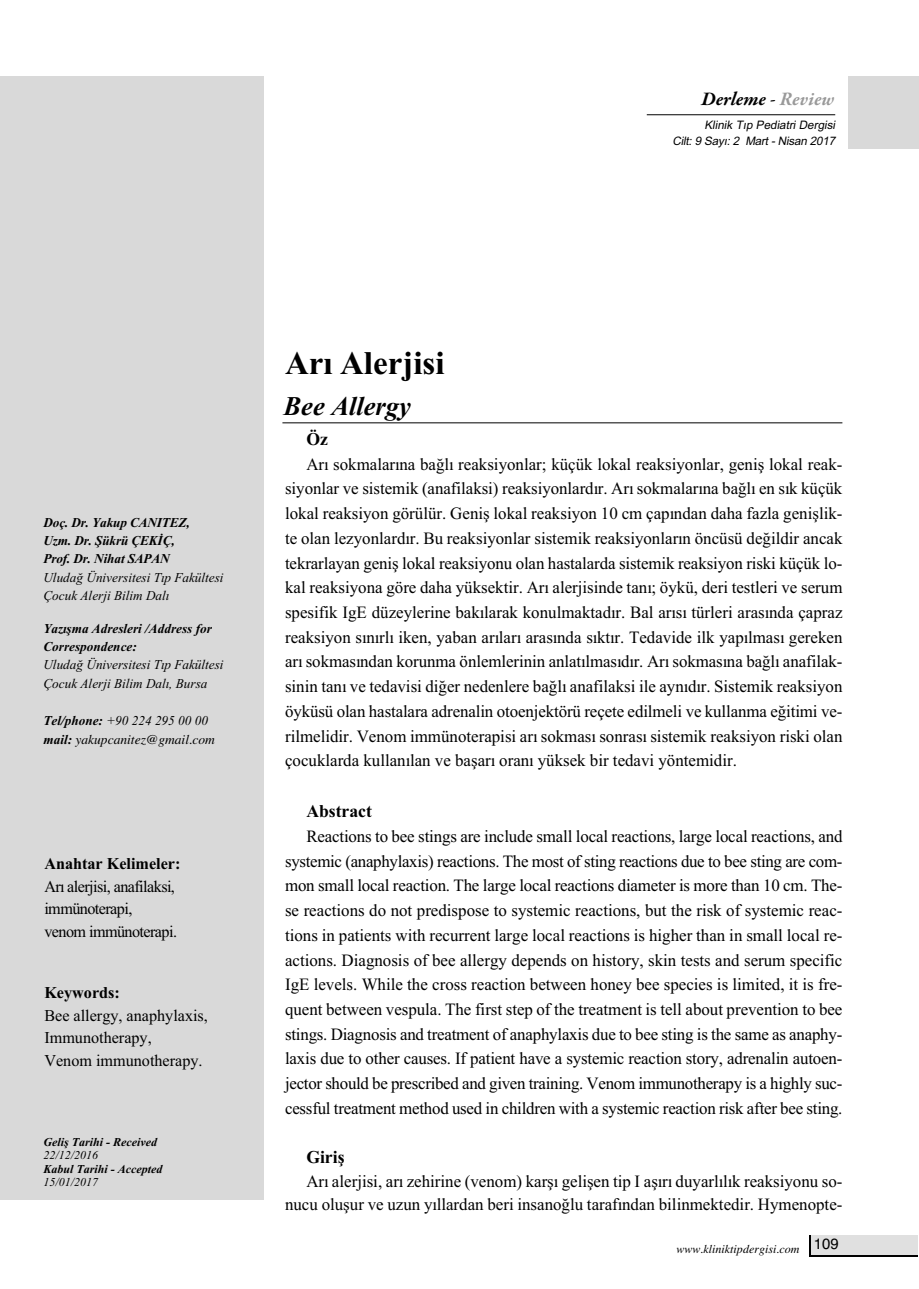
<style>
.page{position:relative;width:919px;height:1289px;background:#fff}
.page>*{position:absolute;margin:0;border:0;box-sizing:border-box;transform-origin:0 0}
.t1{font:700 33px "Times New Roman";color:#000}
.t2{font:italic 700 27px "Times New Roman";color:#000}
.t3{font:italic 700 19.5px "Garamond Premr Pro";color:#000}
.t4{font:700 18px "Times New Roman";color:#000}
.t5{font:17.25px/24.8px "Times New Roman";color:#000;text-align:justify}
.t6{font:16.5px/22.5px "Times New Roman";color:#000}
.t7{font:16.5px/22.5px "Times New Roman";letter-spacing:-.035em;color:#000}
.t8{font:700 16.5px "Times New Roman";color:#000}
.t9{font:italic 13.5px/18.5px "Times New Roman";color:#000}
.t10{font:italic 700 13.5px/18.1px "Times New Roman";letter-spacing:-.01em;color:#000}
.t11{font:italic 13.5px "Times";color:#000}
.t12{font:italic 700 12px "Times New Roman";color:#000}
.t13{font:italic 12px "Times";color:#000}
.t14{font:italic 12px "Times New Roman";color:#000}
.t15{font:11.7px/15.8px "Arial T Italic";color:#000;text-align:right}
.s1{font-weight:400}
.s2{color:#999}
.s3{font-weight:700}
.s4{font-family:"Times New Roman";font-weight:700}
</style>
<div class="page">
<div style="left:848px;top:77px;width:70px;height:72px;background:#d9d9d9"></div>
<hr style="left:282px;top:422px;width:560px;height:1px;background:#000">
<hr style="left:646px;top:114px;width:189px;height:1px;background:#000">
<div style="left:0;top:77px;width:264px;height:1122px;background:#d9d9d9"></div>
<div style="left:809px;top:1234px;width:108px;height:22px;background:linear-gradient(to right,#e0e0e0,#e0e0e0)"></div>
<div style="left:811px;top:1234px;width:106px;height:20px;background:#e0e0e0"></div>
<p class="t3" style="left:701px;top:87px;width:134px">Derleme <span class="s1">-</span> <span class="s2">Review</span></p>
<p class="t15" style="left:672px;top:118px;width:164px">Klinik Tıp Pediatri Dergisi<br>Cilt: 9 Sayı: 2 Mart - Nisan 2017</p>
<p class="t10" style="left:43px;top:514px;width:148px">Doç. Dr. Yakup CANITEZ,<br>Uzm. Dr. Şükrü ÇEKİÇ,<br>Prof. Dr. Nihat SAPAN</p>
<p class="t9" style="left:43px;top:569px;width:182px">Uludağ Üniversitesi Tıp Fakültesi<br>Çocuk Alerji Bilim Dalı</p>
<p class="t10" style="left:43px;top:621px;width:170px">Yazışma Adresleri /Address for<br>Correspondence:</p>
<p class="t9" style="left:43px;top:656px;width:182px">Uludağ Üniversitesi Tıp Fakültesi<br>Çocuk Alerji Bilim Dalı, Bursa</p>
<p class="t9" style="left:43px;top:712px;width:166px"><span class="s3">Tel/phone:</span> +90 224 295 00 00</p>
<p class="t11" style="left:43px;top:734px;width:173px"><span class="s4">mail:</span> yakupcanitez@gmail.com</p>
<p class="t8" style="left:44px;top:858px;width:138px">Anahtar Kelimeler:</p>
<p class="t7" style="left:44px;top:876px;width:134px">Arı alerjisi, anafilaksi, immünoterapi, venom immünoterapi.</p>
<p class="t8" style="left:44px;top:987px;width:77px">Keywords:</p>
<p class="t6" style="left:44px;top:1005px;width:165px">Bee allergy, anaphylaxis,<br>Immunotherapy,<br>Venom immunotherapy.</p>
<p class="t12" style="left:43px;top:1137px;width:115px">Geliş Tarihi - Received</p>
<p class="t14" style="left:43px;top:1150px;width:56px">22/12/2016</p>
<p class="t12" style="left:43px;top:1164px;width:121px">Kabul Tarihi - Accepted</p>
<p class="t14" style="left:43px;top:1177px;width:56px">15/01/2017</p>
<h1 class="t1" style="left:285px;top:352px;width:161px">Arı Alerjisi</h1>
<h2 class="t2" style="left:283px;top:396px;width:129px">Bee Allergy</h2>
<p class="t4" style="left:306px;top:433px;width:23px">Öz</p>
<p class="t5" style="left:285px;top:453px;width:559px;text-indent:21px">Arı sokmalarına bağlı reaksiyonlar; küçük lokal reaksiyonlar, geniş lokal reak&shy;siyonlar ve sistemik (anafilaksi) reaksiyonlardır. Arı sokmalarına bağlı en sık küçük lokal reaksiyon görülür. Geniş lokal reaksiyon 10 cm çapından daha fazla genişlik&shy;te olan lezyonlardır. Bu reaksiyonlar sistemik reaksiyonların öncüsü değildir ancak tekrarlayan geniş lokal reaksiyonu olan hastalarda sistemik reaksiyon riski küçük lo&shy;kal reaksiyona göre daha yüksektir. Arı alerjisinde tanı; öykü, deri testleri ve serum spesifik IgE düzeylerine bakılarak konulmaktadır. Bal arısı türleri arasında çapraz reaksiyon sınırlı iken, yaban arıları arasında sıktır. Tedavide ilk yapılması gereken arı sokmasından korunma önlemlerinin anlatılmasıdır. Arı sokmasına bağlı anafilak&shy;sinin tanı ve tedavisi diğer nedenlere bağlı anafilaksi ile aynıdır. Sistemik reaksiyon öyküsü olan hastalara adrenalin otoenjektörü reçete edilmeli ve kullanma eğitimi ve&shy;rilmelidir. Venom immünoterapisi arı sokması sonrası sistemik reaksiyon riski olan çocuklarda kullanılan ve başarı oranı yüksek bir tedavi yöntemidir.</p>
<p class="t4" style="left:306px;top:805px;width:67px">Abstract</p>
<p class="t5" style="left:285px;top:825px;width:559px;text-indent:21px">Reactions to bee stings are include small local reactions, large local reactions, and systemic (anaphylaxis) reactions. The most of sting reactions due to bee sting are com&shy;mon small local reaction. The large local reactions diameter is more than 10 cm. The&shy;se reactions do not predispose to systemic reactions, but the risk of systemic reac&shy;tions in patients with recurrent large local reactions is higher than in small local re&shy;actions. Diagnosis of bee allergy depends on history, skin tests and serum specific IgE levels. While the cross reaction between honey bee species is limited, it is fre&shy;quent between vespula. The first step of the treatment is tell about prevention to bee stings. Diagnosis and treatment of anaphylaxis due to bee sting is the same as anaphy&shy;laxis due to other causes. If patient have a systemic reaction story, adrenalin autoen&shy;jector should be prescribed and given training. Venom immunotherapy is a highly suc&shy;cessful treatment method used in children with a systemic reaction risk after bee sting.</p>
<p class="t4" style="left:306px;top:1150px;width:40px">Giriş</p>
<p class="t5" style="left:285px;top:1170px;width:559px;line-height:23.7px;text-align:right">Arı alerjisi, arı zehirine (venom) karşı gelişen tip I aşırı duyarlılık reaksiyonu so&shy;nucu oluşur ve uzun yıllardan beri insanoğlu tarafından bilinmektedir. Hymenopte-</p>
<p class="t13" style="left:676px;top:1245px;width:163px">www.kliniktipdergisi.com <sup>109</sup></p>
</div>
